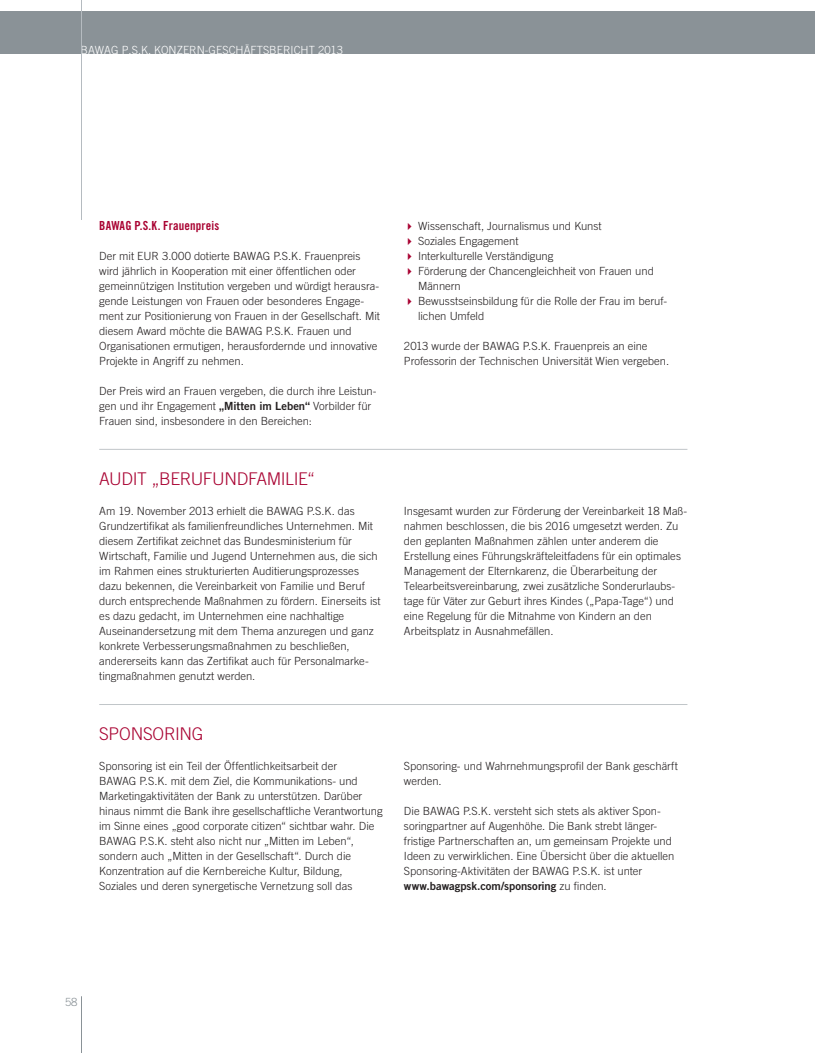
<style>
.page{position:relative;width:815px;height:1053px;background:#fff}
.page>*{position:absolute;margin:0;border:0;box-sizing:border-box;transform-origin:0 0}
.t1{font:300 17.5px "Trade Gothic LT";letter-spacing:-.02em;color:#a90332}
.t2{font:12.5px "Trade Gothic LT Bold Cond Twenty";letter-spacing:.01em;color:#a90332}
.t3{font:300 11.25px/15px "Trade Gothic LT";letter-spacing:-.005em;color:#231f20}
.t4{font:300 11.25px "Trade Gothic LT";color:#fff}
.t5{font:11.25px "Trade Gothic LT Bold Two";color:#231f20}
.t6{font:300 11.25px "Trade Gothic LT";color:#8a9297}
.s1{font-family:"Trade Gothic LT Bold Two";font-weight:400}
.s2{font-family:"Trade Gothic LT";font-weight:300}
</style>
<div class="page">
<hr style="left:81px;top:996px;width:1px;height:56px;background:#8a9297">
<div style="left:0;top:12px;width:815px;height:42px;background:#8a9297"></div>
<hr style="left:81px;top:0;width:1px;height:220px;background:#b5bbc0">
<hr style="left:99px;top:449px;width:588px;height:1px;background:#c1c6c9">
<hr style="left:99px;top:704px;width:588px;height:1px;background:#c1c6c9">
<p class="t4" style="left:81px;top:44px;width:264px">BAWAG P.S.K. KONZERN-GESCHÄFTSBERICHT 2013</p>
<p class="t2" style="left:99px;top:218px;width:122px">BAWAG P.S.K. Frauenpreis</p>
<p class="t3" style="left:99px;top:248px;width:282px">Der mit EUR 3.000 dotierte BAWAG P.S.K. Frauenpreis wird jährlich in Kooperation mit einer öffentlichen oder gemeinnützigen Institution vergeben und würdigt herausra&shy;gende Leistungen von Frauen oder besonderes Engage&shy;ment zur Positionierung von Frauen in der Gesellschaft. Mit diesem Award möchte die BAWAG P.S.K. Frauen und Organisationen ermutigen, herausfordernde und innovative Projekte in Angriff zu nehmen.</p>
<p class="t3" style="left:99px;top:383px;width:279px">Der Preis wird an Frauen vergeben, die durch ihre Leistun&shy;gen und ihr Engagement <span class="s1">„Mitten im Leben“</span> Vorbilder für<br>Frauen sind, insbesondere in den Bereichen:</p>
<p class="t3" style="left:418px;top:218px;width:250px">Wissenschaft, Journalismus und Kunst<br>Soziales Engagement<br>Interkulturelle Verständigung<br>Förderung der Chancengleichheit von Frauen und<br>Männern<br>Bewusstseinsbildung für die Rolle der Frau im beruf&shy;lichen Umfeld</p>
<p class="t3" style="left:404px;top:338px;width:267px">2013 wurde der BAWAG P.S.K. Frauenpreis an eine<br>Professorin der Technischen Universität Wien vergeben.</p>
<h1 class="t1" style="left:99px;top:468px;width:217px">AUDIT „BERUFUNDFAMILIE“</h1>
<p class="t3" style="left:99px;top:503px;width:283px">Am 19. November 2013 erhielt die BAWAG P.S.K. das Grundzertifikat als familienfreundliches Unternehmen. Mit diesem Zertifikat zeichnet das Bundesministerium für Wirtschaft, Familie und Jugend Unternehmen aus, die sich im Rahmen eines strukturierten Auditierungsprozesses dazu bekennen, die Vereinbarkeit von Familie und Beruf durch entsprechende Maßnahmen zu fördern. Einerseits ist es dazu gedacht, im Unternehmen eine nachhaltige Auseinandersetzung mit dem Thema anzuregen und ganz konkrete Verbesserungsmaßnahmen zu beschließen, andererseits kann das Zertifikat auch für Personalmarke&shy;tingmaßnahmen genutzt werden.</p>
<p class="t3" style="left:404px;top:503px;width:285px">Insgesamt wurden zur Förderung der Vereinbarkeit 18 Maß&shy;nahmen beschlossen, die bis 2016 umgesetzt werden. Zu den geplanten Maßnahmen zählen unter anderem die Erstellung eines Führungskräfteleitfadens für ein optimales Management der Elternkarenz, die Überarbeitung der Telearbeitsvereinbarung, zwei zusätzliche Sonderurlaubs&shy;tage für Väter zur Geburt ihres Kindes („Papa-Tage“) und eine Regelung für die Mitnahme von Kindern an den Arbeitsplatz in Ausnahmefällen.</p>
<h1 class="t1" style="left:99px;top:723px;width:106px">SPONSORING</h1>
<p class="t3" style="left:99px;top:758px;width:285px">Sponsoring ist ein Teil der Öffentlichkeitsarbeit der<br>BAWAG P.S.K. mit dem Ziel, die Kommunikations- und Marketingaktivitäten der Bank zu unterstützen. Darüber hinaus nimmt die Bank ihre gesellschaftliche Verantwortung im Sinne eines „good corporate citizen“ sichtbar wahr. Die BAWAG P.S.K. steht also nicht nur „Mitten im Leben“, sondern auch „Mitten in der Gesellschaft“. Durch die Konzentration auf die Kernbereiche Kultur, Bildung, Soziales und deren synergetische Vernetzung soll das</p>
<p class="t3" style="left:404px;top:758px;width:275px">Sponsoring- und Wahrnehmungsprofil der Bank geschärft werden.</p>
<p class="t3" style="left:404px;top:803px;width:272px">Die BAWAG P.S.K. versteht sich stets als aktiver Spon&shy;soringpartner auf Augenhöhe. Die Bank strebt länger&shy;fristige Partnerschaften an, um gemeinsam Projekte und Ideen zu verwirklichen. Eine Übersicht über die aktuellen Sponsoring-Aktivitäten der BAWAG P.S.K. ist unter</p>
<p class="t5" style="left:404px;top:879px;width:204px">www.bawagpsk.com/sponsoring <span class="s2">zu finden.</span></p>
<p class="t6" style="left:65px;top:994px;width:14px">58</p>
</div>
